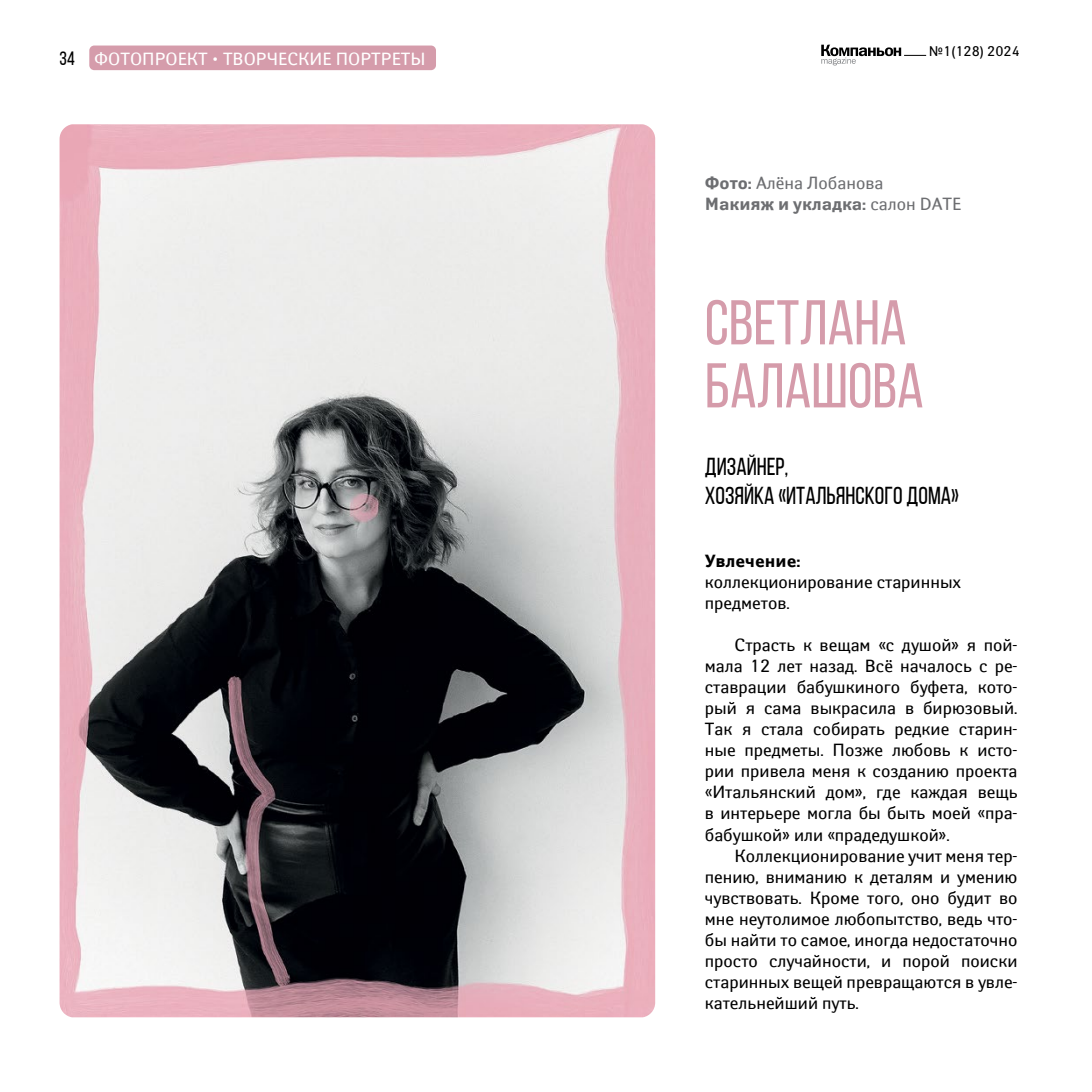
<style>
.page{position:relative;width:1092px;height:1092px;background:#fff}
.page>*{position:absolute;margin:0;border:0;box-sizing:border-box;transform-origin:0 0}
.t1{font:63px "Bebas Neue";color:#d59cab}
.t2{font:63px "Bebas Neue";color:#d59baa}
.t3{font:24.5px/29.4px "Bebas Neue";color:#000}
.t4{font:19.25px "Bebas Neue";color:#000}
.t5{font:17.5px/21px "Yanus C";color:#000;text-align:justify}
.t6{font:17.5px/21px "Yanus C";color:#6d6e71}
.t7{font:17.5px "Yanus C";color:#fff}
.t8{font:700 17.5px "Yanus C";color:#000}
.t9{font:14px "Yanus";color:#000}
.s1{font-weight:700}
</style>
<div class="page">
<svg style="left:821px;top:45px;width:105px;height:20px"></svg>
<img style="left:60px;top:124px;width:595px;height:893px">
<div style="left:89px;top:45px;width:347px;height:25px;background:#d59cab;border-radius:5px"></div>
<p class="t4" style="left:60px;top:48px;width:17px">34</p>
<p class="t9" style="left:928px;top:42px;width:93px">№1(128) 2024</p>
<p class="t7" style="left:94px;top:48px;width:333px">ФОТОПРОЕКТ • ТВОРЧЕСКИЕ ПОРТРЕТЫ</p>
<p class="t6" style="left:704px;top:172px;width:258px"><span class="s1">Фото:</span> Алёна Лобанова<br><span class="s1">Макияж и укладка:</span> салон DATE</p>
<h1 class="t1" style="left:704px;top:288px;width:203px">СВЕТЛАНА</h1>
<h1 class="t2" style="left:704px;top:351px;width:220px">БАЛАШОВА</h1>
<h2 class="t3" style="left:704px;top:451px;width:256px">ДИЗАЙНЕР,<br>ХОЗЯЙКА «ИТАЛЬЯНСКОГО ДОМА»</h2>
<p class="t8" style="left:704px;top:551px;width:97px">Увлечение:</p>
<p class="t5" style="left:704px;top:571px;width:258px">коллекционирование старинных предметов.</p>
<p class="t5" style="left:704px;top:634px;width:314px;text-indent:30px">Страсть к вещам «с душой» я пой&shy;мала 12 лет назад. Всё началось с ре&shy;ставрации бабушкиного буфета, кото&shy;рый я сама выкрасила в бирюзовый.<br>Так я стала собирать редкие старин&shy;ные предметы. Позже любовь к исто&shy;рии привела меня к созданию проекта «Итальянский дом», где каждая вещь в интерьере могла бы быть моей «пра&shy;бабушкой» или «прадедушкой».</p>
<p class="t5" style="left:704px;top:844px;width:314px;text-indent:30px">Коллекционирование учит меня тер&shy;пению, вниманию к деталям и умению чувствовать. Кроме того, оно будит во мне неутолимое любопытство, ведь что&shy;бы найти то самое, иногда недостаточно просто случайности, и порой поиски старинных вещей превращаются в увле&shy;кательнейший путь.</p>
</div>
